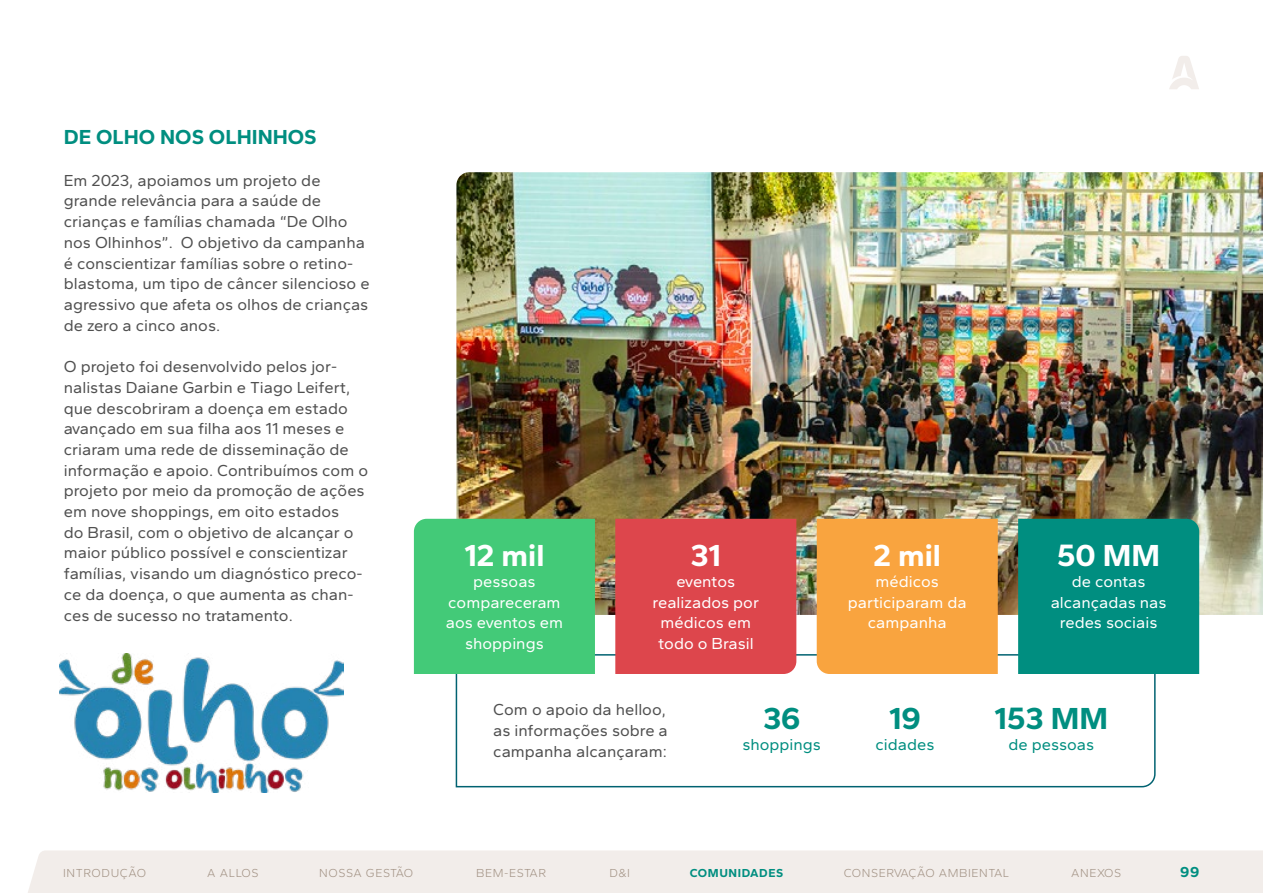
<style>
.page{position:relative;width:1263px;height:893px;background:#fff}
.page>*{position:absolute;margin:0;border:0;box-sizing:border-box;transform-origin:0 0}
.t1{font:700 31.5px "Gantari";color:#fff}
.t2{font:700 31.5px "Gantari";color:#008e80}
.t3{font:700 21px "Gantari";color:#008e80}
.t4{font:16.5px/20.7px "Gantari";color:#505050}
.t5{font:16.5px/20.7px "Gantari";color:#fff;text-align:center}
.t6{font:16.5px "Gantari";color:#008e80}
.t7{font:700 15px "Gantari";color:#008e80}
.t8{font:300 12px "Gantari";letter-spacing:.05em;color:#a19183}
.t9{font:700 12px "Gantari";letter-spacing:.05em;color:#008e80}
</style>
<div class="page">
<svg style="left:455px;top:653px;width:701px;height:135px"></svg>
<img style="left:60px;top:654px;width:283px;height:139px">
<img style="left:456px;top:172px;width:807px;height:443px">
<div style="left:414px;top:519px;width:181px;height:155px;background:#43ca78"></div>
<div style="left:615px;top:519px;width:181px;height:155px;background:#dd464c"></div>
<div style="left:817px;top:519px;width:181px;height:155px;background:#f9a43f"></div>
<div style="left:1018px;top:519px;width:181px;height:155px;background:#008e80"></div>
<div style="left:28px;top:850px;width:1235px;height:43px;background:#f2edea"></div>
<svg style="left:1169px;top:56px;width:30px;height:33px"></svg>
<p class="t3" style="left:64px;top:124px;width:254px">DE OLHO NOS OLHINHOS</p>
<p class="t4" style="left:64px;top:169px;width:307px">Em 2023, apoiamos um projeto de grande relevância para a saúde de crianças e famílias chamada “De Olho nos Olhinhos”. O objetivo da campanha é conscientizar famílias sobre o retino&shy;blastoma, um tipo de câncer silencioso e agressivo que afeta os olhos de crianças de zero a cinco anos.</p>
<p class="t4" style="left:64px;top:356px;width:306px">O projeto foi desenvolvido pelos jor&shy;nalistas Daiane Garbin e Tiago Leifert, que descobriram a doença em estado avançado em sua filha aos 11 meses e criaram uma rede de disseminação de informação e apoio. Contribuímos com o projeto por meio da promoção de ações em nove shoppings, em oito estados<br>do Brasil, com o objetivo de alcançar o maior público possível e conscientizar famílias, visando um diagnóstico preco&shy;ce da doença, o que aumenta as chan&shy;ces de sucesso no tratamento.</p>
<h1 class="t1" style="left:464px;top:535px;width:82px">12 mil</h1>
<p class="t5" style="left:446px;top:571px;width:119px">pessoas compareceram aos eventos em shoppings</p>
<h1 class="t1" style="left:690px;top:535px;width:32px">31</h1>
<p class="t5" style="left:653px;top:571px;width:108px">eventos realizados por médicos em todo o Brasil</p>
<p class="t4" style="left:493px;top:699px;width:176px;text-align:justify">Com o apoio da helloo, as informações sobre a campanha alcançaram:</p>
<h1 class="t2" style="left:763px;top:699px;width:39px">36</h1>
<p class="t6" style="left:742px;top:734px;width:80px">shoppings</p>
<h1 class="t1" style="left:873px;top:535px;width:69px">2 mil</h1>
<p class="t5" style="left:848px;top:571px;width:120px">médicos participaram da campanha</p>
<h1 class="t2" style="left:889px;top:699px;width:33px">19</h1>
<p class="t6" style="left:875px;top:734px;width:60px">cidades</p>
<h1 class="t1" style="left:1057px;top:535px;width:105px">50 MM</h1>
<p class="t5" style="left:1051px;top:571px;width:117px">de contas alcançadas nas redes sociais</p>
<h1 class="t2" style="left:995px;top:699px;width:115px">153 MM</h1>
<p class="t6" style="left:1008px;top:734px;width:87px">de pessoas</p>
<p class="t8" style="left:63px;top:865px;width:84px">INTRODUÇÃO</p>
<p class="t8" style="left:207px;top:865px;width:53px">A ALLOS</p>
<p class="t8" style="left:319px;top:865px;width:95px">NOSSA GESTÃO</p>
<p class="t8" style="left:476px;top:865px;width:71px">BEM-ESTAR</p>
<p class="t8" style="left:609px;top:865px;width:22px">D&amp;I</p>
<p class="t9" style="left:690px;top:865px;width:95px">COMUNIDADES</p>
<p class="t8" style="left:844px;top:865px;width:167px">CONSERVAÇÃO AMBIENTAL</p>
<p class="t8" style="left:1071px;top:865px;width:52px">ANEXOS</p>
<p class="t7" style="left:1180px;top:862px;width:21px">99</p>
</div>
